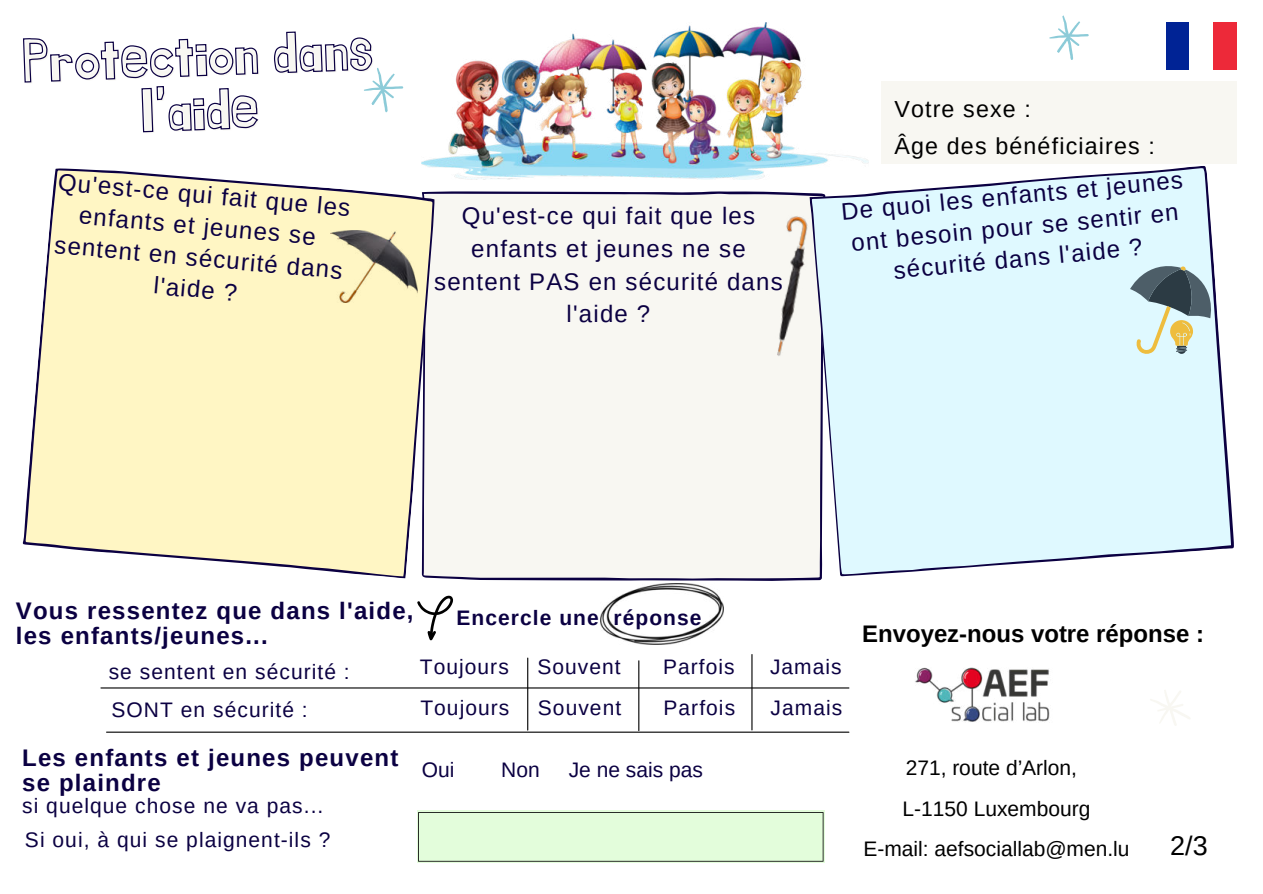
<style>
.page{position:relative;width:1263px;height:894px;background:#fff}
.page>*{position:absolute;margin:0;border:0;box-sizing:border-box;transform-origin:0 0}
.t1{font:27px "Arimo";color:#000}
.t2{font:24px/31.5px "Arimo";letter-spacing:.05em;color:#0b0042;text-align:center}
.t3{font:700 24px/24.8px "Arimo";letter-spacing:.05em;color:#0b0042}
.t4{font:700 24px "Arimo";color:#000}
.t5{font:23.25px "Arimo";letter-spacing:.05em;color:#000}
.t6{font:21px "Arimo";letter-spacing:.05em;color:#0b0042}
.t7{font:21px/40.5px "Arimo";color:#000;text-align:center}
.t8{font:700 21px "Arimo";letter-spacing:.05em;color:#0b0042}
.t9{font:21px "Arimo";color:#0b0042}
</style>
<div class="page">
<div style="left:434px;top:191px;width:388px;height:389px;background:#f8f7f2"></div>
<svg style="left:809px;top:166px;width:425px;height:410px;background:#ddf3fa"></svg>
<svg style="left:23px;top:168px;width:411px;height:410px;background:#f9f1c8"></svg>
<svg style="left:1130px;top:266px;width:81px;height:88px;background:#a3b2ac"></svg>
<img style="left:753px;top:211px;width:73px;height:151px">
<svg style="left:1049px;top:15px;width:40px;height:45px"></svg>
<svg style="left:1150px;top:690px;width:40px;height:35px"></svg>
<img style="left:915px;top:667px;width:135px;height:55px">
<hr style="left:527px;top:658px;width:1px;height:72px;background:#000">
<hr style="left:107px;top:731px;width:742px;height:1px;background:#000">
<hr style="left:101px;top:687px;width:748px;height:1px;background:#000">
<div style="left:417px;top:809px;width:407px;height:53px;background:#e3fddb"></div>
<svg style="left:418px;top:812px;width:405px;height:49px"></svg>
<img style="left:331px;top:230px;width:86px;height:72px">
<img style="left:422px;top:23px;width:446px;height:156px">
<svg style="left:23px;top:31px;width:380px;height:102px"></svg>
<hr style="left:638px;top:660px;width:1px;height:70px;background:#000">
<hr style="left:751px;top:654px;width:1px;height:75px;background:#000">
<div style="left:1166px;top:23px;width:23px;height:47px;background:#002395"></div>
<div style="left:1213px;top:23px;width:23px;height:47px;background:#ed2939"></div>
<img style="left:600px;top:583px;width:123px;height:61px">
<svg style="left:417px;top:595px;width:36px;height:45px"></svg>
<div style="left:881px;top:82px;width:356px;height:82px;background:#f8f7f2"></div>
<p class="t2" style="left:59px;top:166px;width:295px;rotate:5deg">Qu'est-ce qui fait que les enfants et jeunes se sentent en sécurité dans l'aide ?</p>
<p class="t2" style="left:434px;top:200px;width:350px;line-height:32.5px">Qu'est-ce qui fait que les enfants et jeunes ne se sentent PAS en sécurité dans l'aide ?</p>
<p class="t5" style="left:894px;top:94px;width:138px">Votre sexe :</p>
<p class="t5" style="left:894px;top:131px;width:262px">Âge des bénéficiaires :</p>
<p class="t2" style="left:840px;top:195px;width:344px;rotate:-5deg">De quoi les enfants et jeunes ont besoin pour se sentir en sécurité dans l'aide ?</p>
<p class="t3" style="left:16px;top:599px;width:399px">Vous ressentez que dans l'aide, les enfants/jeunes...</p>
<p class="t6" style="left:109px;top:658px;width:243px">se sentent en sécurité :</p>
<p class="t6" style="left:112px;top:696px;width:198px">SONT en sécurité :</p>
<p class="t8" style="left:457px;top:603px;width:246px">Encercle une réponse</p>
<p class="t6" style="left:420px;top:653px;width:90px">Toujours</p>
<p class="t6" style="left:537px;top:653px;width:85px">Souvent</p>
<p class="t6" style="left:663px;top:653px;width:73px">Parfois</p>
<p class="t6" style="left:770px;top:653px;width:73px">Jamais</p>
<p class="t6" style="left:420px;top:694px;width:90px">Toujours</p>
<p class="t6" style="left:538px;top:694px;width:85px">Souvent</p>
<p class="t6" style="left:663px;top:694px;width:73px">Parfois</p>
<p class="t6" style="left:771px;top:694px;width:73px">Jamais</p>
<p class="t3" style="left:22px;top:745px;width:378px">Les enfants et jeunes peuvent se plaindre</p>
<p class="t6" style="left:22px;top:792px;width:303px">si quelque chose ne va pas...</p>
<p class="t6" style="left:25px;top:826px;width:307px">Si oui, à qui se plaignent-ils ?</p>
<p class="t6" style="left:422px;top:756px;width:34px">Oui</p>
<p class="t6" style="left:501px;top:756px;width:40px">Non</p>
<p class="t9" style="left:569px;top:756px;width:136px">Je ne sais pas</p>
<p class="t4" style="left:862px;top:616px;width:343px">Envoyez-nous votre réponse :</p>
<p class="t7" style="left:863px;top:747px;width:268px">271, route d’Arlon,<br>L-1150 Luxembourg<br>E-mail: aefsociallab@men.lu</p>
<p class="t1" style="left:1170px;top:828px;width:39px">2/3</p>
</div>
